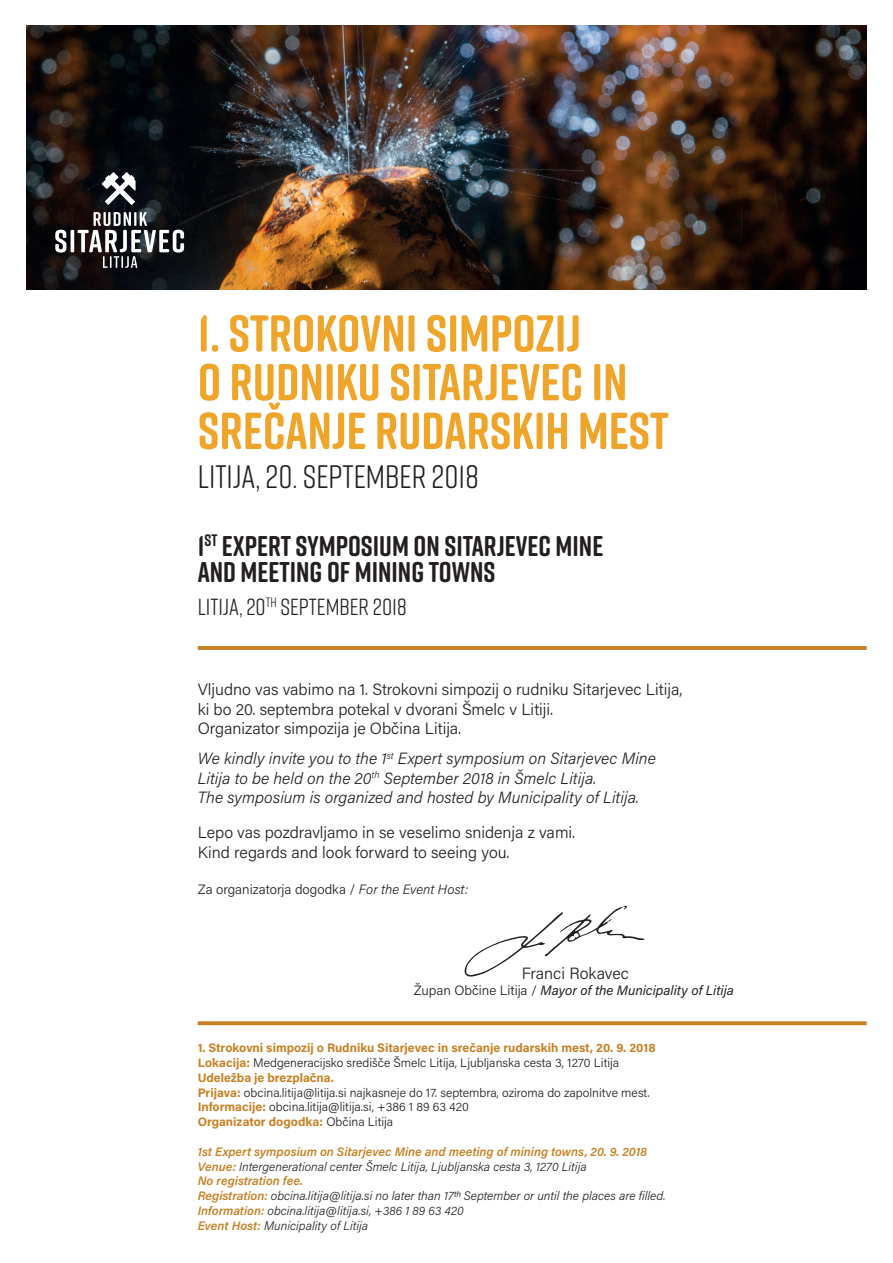
<style>
.page{position:relative;width:893px;height:1263px;background:#fff}
.page>*{position:absolute;margin:0;border:0;box-sizing:border-box;transform-origin:0 0}
.t1{font:700 51.9px/48.6px "Rift Soft";color:#efa529}
.t2{font:32.4px "Rift Soft";color:#231f20}
.t3{font:700 28.5px/26.7px "Rift Soft";color:#231f20}
.t4{font:23.25px "Rift Soft";color:#231f20}
.t5{font:300 16.35px/19.5px "Acumin Pro";color:#231f20}
.t6{font:italic 300 16.35px/19.5px "Acumin Pro";color:#231f20}
.t7{font:italic 13.5px "Acumin Pro";color:#231f20}
.t8{font:300 13.5px "Acumin Pro";color:#231f20}
.t9{font:300 12.3px/14.9px "Acumin Pro";color:#231f20}
.t10{font:italic 300 12.3px/14.9px "Acumin Pro";color:#231f20}
.s1{font-style:italic}
.s2{font-weight:300;font-style:normal}
.s3{font-weight:700;color:#c78124}
.s4{font-weight:600;color:#c78124}
</style>
<div class="page">
<img style="left:26px;top:26px;width:841px;height:263px">
<svg style="left:55px;top:212px;width:129px;height:56px"></svg>
<svg style="left:102px;top:172px;width:34px;height:33px"></svg>
<svg style="left:198px;top:646px;width:669px;height:4px;background:#c88429"></svg>
<svg style="left:198px;top:1021px;width:669px;height:4px;background:#cb8a34"></svg>
<svg style="left:464px;top:905px;width:180px;height:71px"></svg>
<h1 class="t1" style="left:198px;top:308px;width:472px">1. STROKOVNI SIMPOZIJ<br>O RUDNIKU SITARJEVEC IN<br>SREČANJE RUDARSKIH MEST</h1>
<h2 class="t2" style="left:198px;top:454px;width:283px">LITIJA, 20. SEPTEMBER 2018</h2>
<h3 class="t3" style="left:198px;top:532px;width:407px">1<sup>ST</sup> EXPERT SYMPOSIUM ON SITARJEVEC MINE<br>AND MEETING OF MINING TOWNS</h3>
<h3 class="t4" style="left:198px;top:591px;width:210px">LITIJA, 20<sup>TH</sup> SEPTEMBER 2018</h3>
<h3 class="t5" style="left:198px;top:679px;width:486px">Vljudno vas vabimo na 1. Strokovni simpozij o rudniku Sitarjevec Litija, ki bo 20. septembra potekal v dvorani Šmelc v Litiji.<br>Organizator simpozija je Občina Litija.</h3>
<h3 class="t6" style="left:198px;top:748px;width:460px">We kindly invite you to the 1<sup>st</sup> Expert symposium on Sitarjevec Mine<br>Litija to be held on the 20<sup>th</sup> September 2018 in Šmelc Litija.<br>The symposium is organized and hosted by Municipality of Litija.</h3>
<h3 class="t5" style="left:198px;top:822px;width:379px">Lepo vas pozdravljamo in se veselimo snidenja z vami.<br>Kind regards and look forward to seeing you.</h3>
<p class="t8" style="left:198px;top:880px;width:272px">Za organizatorja dogodka / <span class="s1">For the Event Host:</span></p>
<h3 class="t5" style="left:522px;top:963px;width:109px">Franci Rokavec</h3>
<p class="t7" style="left:414px;top:981px;width:322px"><span class="s2">Župan Občine Litija /</span> Mayor of the Municipality of Litija</p>
<p class="t9" style="left:198px;top:1040px;width:459px"><span class="s3">1. Strokovni simpozij o Rudniku Sitarjevec in srečanje rudarskih mest, 20. 9. 2018<br>Lokacija:</span> Medgeneracijsko središče Šmelc Litija, Ljubljanska cesta 3, 1270 Litija <span class="s3">Udeležba je brezplačna.<br>Prijava:</span> obcina.litija@litija.si najkasneje do 17. septembra, oziroma do zapolnitve mest.<br><span class="s3">Informacije:</span> obcina.litija@litija.si, +386 1 89 63 420<br><span class="s3">Organizator dogodka:</span> Občina Litija</p>
<p class="t10" style="left:198px;top:1143px;width:469px"><span class="s4">1st Expert symposium on Sitarjevec Mine and meeting of mining towns, 20. 9. 2018<br>Venue:</span> Intergenerational center Šmelc Litija, Ljubljanska cesta 3, 1270 Litija<br><span class="s4">No registration fee.<br>Registration:</span> obcina.litija@litija.si no later than 17th September or until the places are filled.<br><span class="s4">Information:</span> obcina.litija@litija.si, +386 1 89 63 420<br><span class="s4">Event Host:</span> Municipality of Litija</p>
</div>
